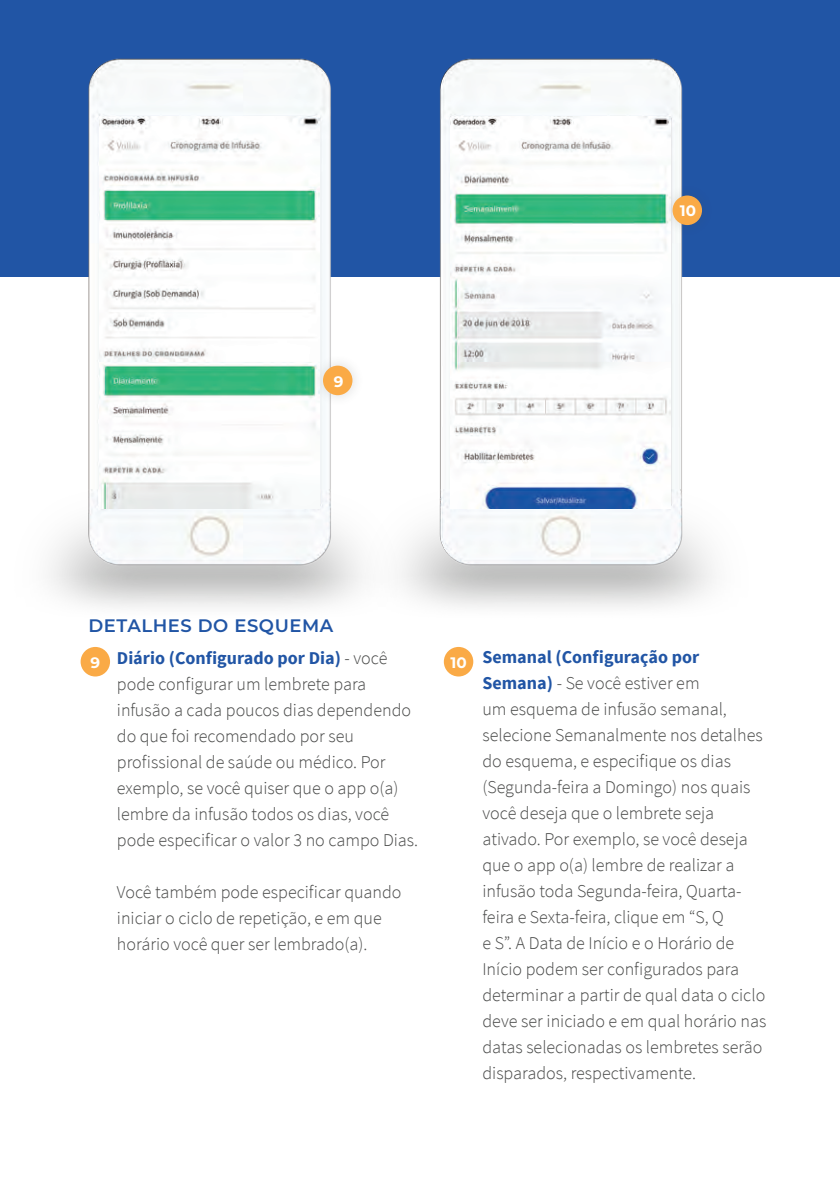
<style>
.page{position:relative;width:840px;height:1191px;background:#fff}
.page>*{position:absolute;margin:0;border:0;box-sizing:border-box;transform-origin:0 0}
.numbered_blue{font:300 18px/26px "Source Sans Pro";color:#484948}
.para_header{font:600 18px "Montserrat";letter-spacing:.03em;color:#2155a5}
.numbered_blue-2{font:700 18px "Source Sans Pro";color:#2155a5}
.headerbig{font:700 15.2px "Montserrat";color:#fff}
.s1{font-weight:700;color:#2155a5}
</style>
<div class="page">
<div style="left:0;top:0;width:839px;height:277px;background:#2155a5"></div>
<img style="left:49px;top:58px;width:296px;height:590px">
<img style="left:345px;top:58px;width:369px;height:590px">
<img style="left:99px;top:116px;width:221px;height:393px">
<img style="left:450px;top:116px;width:220px;height:393px">
<div style="left:311px;top:353px;width:53px;height:54px;background:#484948;opacity:.13"></div>
<div style="left:323px;top:366px;width:29px;height:29px;background:#faaa46;border-radius:50%"></div>
<div style="left:660px;top:183px;width:53px;height:54px;background:#484948;opacity:.13"></div>
<div style="left:672px;top:195px;width:29px;height:30px;background:#faaa46;border-radius:50%"></div>
<div style="left:81px;top:647px;width:29px;height:29px;background:#faaa46;border-radius:50%"></div>
<div style="left:443px;top:647px;width:30px;height:29px;background:#faaa46;border-radius:50%"></div>
<p class="headerbig" style="left:333px;top:370px;width:11px">9</p>
<p class="headerbig" style="left:679px;top:200px;width:18px">10</p>
<p class="para_header" style="left:88px;top:613px;width:246px">DETALHES DO ESQUEMA</p>
<p class="numbered_blue-2" style="left:88px;top:646px;width:7px">.</p>
<p class="numbered_blue" style="left:117px;top:645px;width:302px"><span class="s1">Diário (Configurado por Dia)</span> - você pode configurar um lembrete para infusão a cada poucos dias dependendo do que foi recomendado por seu profissional de saúde ou médico. Por exemplo, se você quiser que o app o(a) lembre da infusão todos os dias, você pode especificar o valor 3 no campo Dias.</p>
<p class="numbered_blue" style="left:117px;top:879px;width:286px">Você também pode especificar quando iniciar o ciclo de repetição, e em que horário você quer ser lembrado(a).</p>
<p class="numbered_blue-2" style="left:454px;top:645px;width:7px">.</p>
<p class="numbered_blue" style="left:482px;top:644px;width:285px"><span class="s1">Semanal (Configuração por Semana)</span> - Se você estiver em<br>um esquema de infusão semanal, selecione Semanalmente nos detalhes do esquema, e especifique os dias (Segunda-feira a Domingo) nos quais você deseja que o lembrete seja ativado. Por exemplo, se você deseja que o app o(a) lembre de realizar a infusão toda Segunda-feira, Quarta&shy;feira e Sexta-feira, clique em “S, Q<br>e S”. A Data de Início e o Horário de Início podem ser configurados para determinar a partir de qual data o ciclo deve ser iniciado e em qual horário nas datas selecionadas os lembretes serão disparados, respectivamente.</p>
<p class="headerbig" style="left:90px;top:651px;width:11px">9</p>
<p class="headerbig" style="left:450px;top:651px;width:18px">10</p>
</div>
